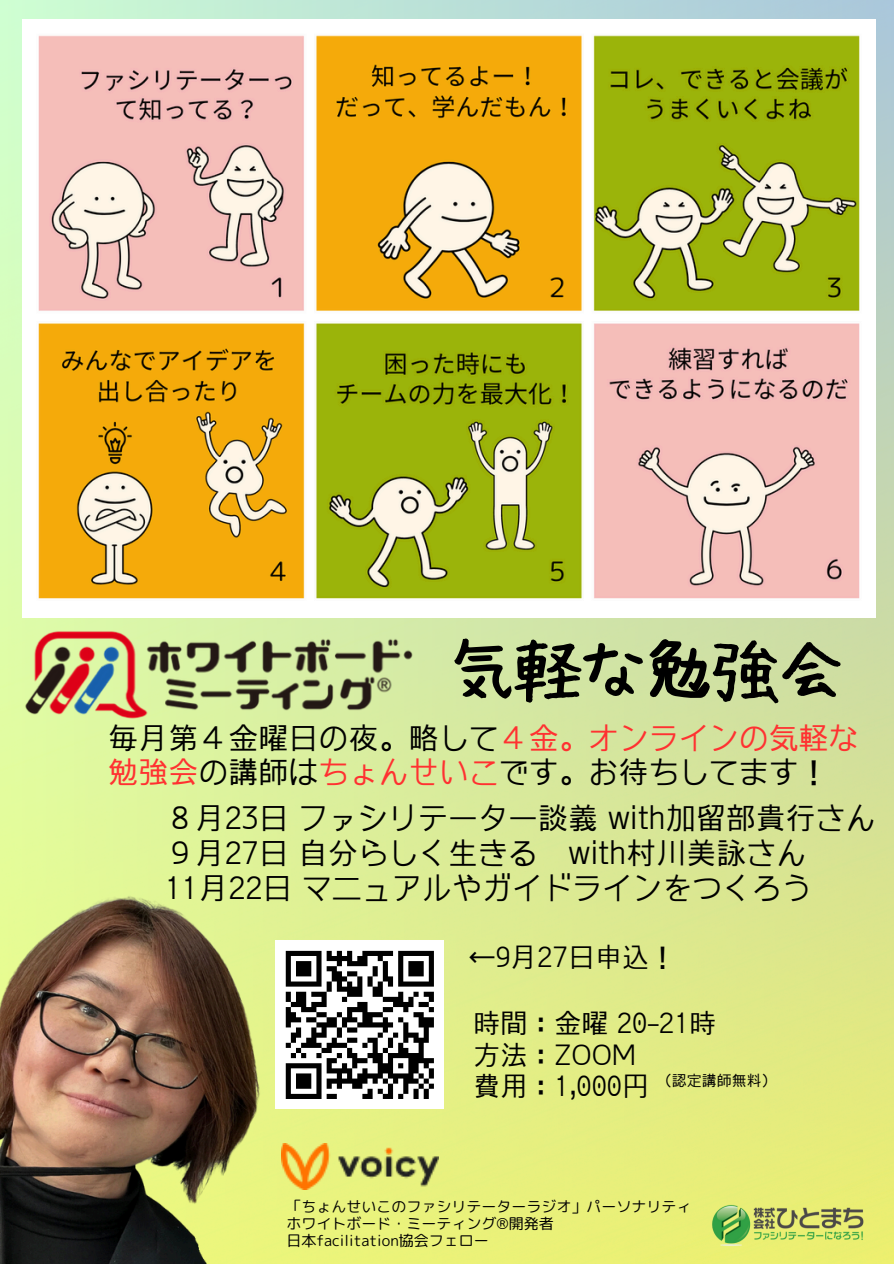
<style>
.page{position:relative;width:894px;height:1264px;background:#fff}
.page>*{position:absolute;margin:0;border:0;box-sizing:border-box;transform-origin:0 0}
.t1{font:66px "Hanazome Font";color:#000}
.t2{font:30px/34.8px "Ume Hy Gothic";color:#000}
.t3{font:27px/31.5px "Ume Hy Gothic";color:#000}
.t4{font:15px "rounded mplus 1 p regular";color:#000}
.t5{font:15px "Ume Hy Gothic";color:#000}
.s1{color:#ff3131}
</style>
<div class="page">
<img style="left:0;top:0;width:893px;height:1263px">
<img style="left:0;top:884px;width:280px;height:379px">
<img style="left:281px;top:1143px;width:157px;height:46px">
<img style="left:711px;top:1194px;width:153px;height:56px">
<img style="left:22px;top:628px;width:392px;height:92px">
<img style="left:22px;top:19px;width:853px;height:599px">
<div style="left:275px;top:940px;width:169px;height:169px;background:#fff"></div>
<svg style="left:285px;top:950px;width:149px;height:149px"></svg>
<p class="t1" style="left:448px;top:637px;width:397px">気軽な勉強会</p>
<p class="t2" style="left:108px;top:721px;width:751px;line-height:33.8px">毎月第４金曜日の夜。略して<span class="s1">４金。オンラインの気軽な勉強会</span>の講師は<span class="s1">ちょんせいこ</span>です。お待ちしてます！</p>
<p class="t2" style="left:165px;top:801px;width:712px">８月23日ファシリテーター談義 with加留部貴行さん<br>９月27日自分らしく生きる with村川美詠さん<br>11月22日マニュアルやガイドラインをつくろう</p>
<p class="t3" style="left:468px;top:941px;width:209px">←9月27日申込！</p>
<p class="t3" style="left:473px;top:1007px;width:244px">時間：金曜 20-21時方法：ZOOM<br>費用：1,000円</p>
<p class="t5" style="left:656px;top:1073px;width:121px">（認定講師無料）</p>
<p class="t4" style="left:286px;top:1196px;width:406px">「ちょんせいこのファシリテーターラジオ」パーソナリティ</p>
<h4 class="t4" style="left:286px;top:1212px;width:269px">ホワイトボード・ミーティング®︎開発者</h4>
<h3 class="t4" style="left:286px;top:1229px;width:204px">日本facilitation協会フェロー</h3>
</div>
